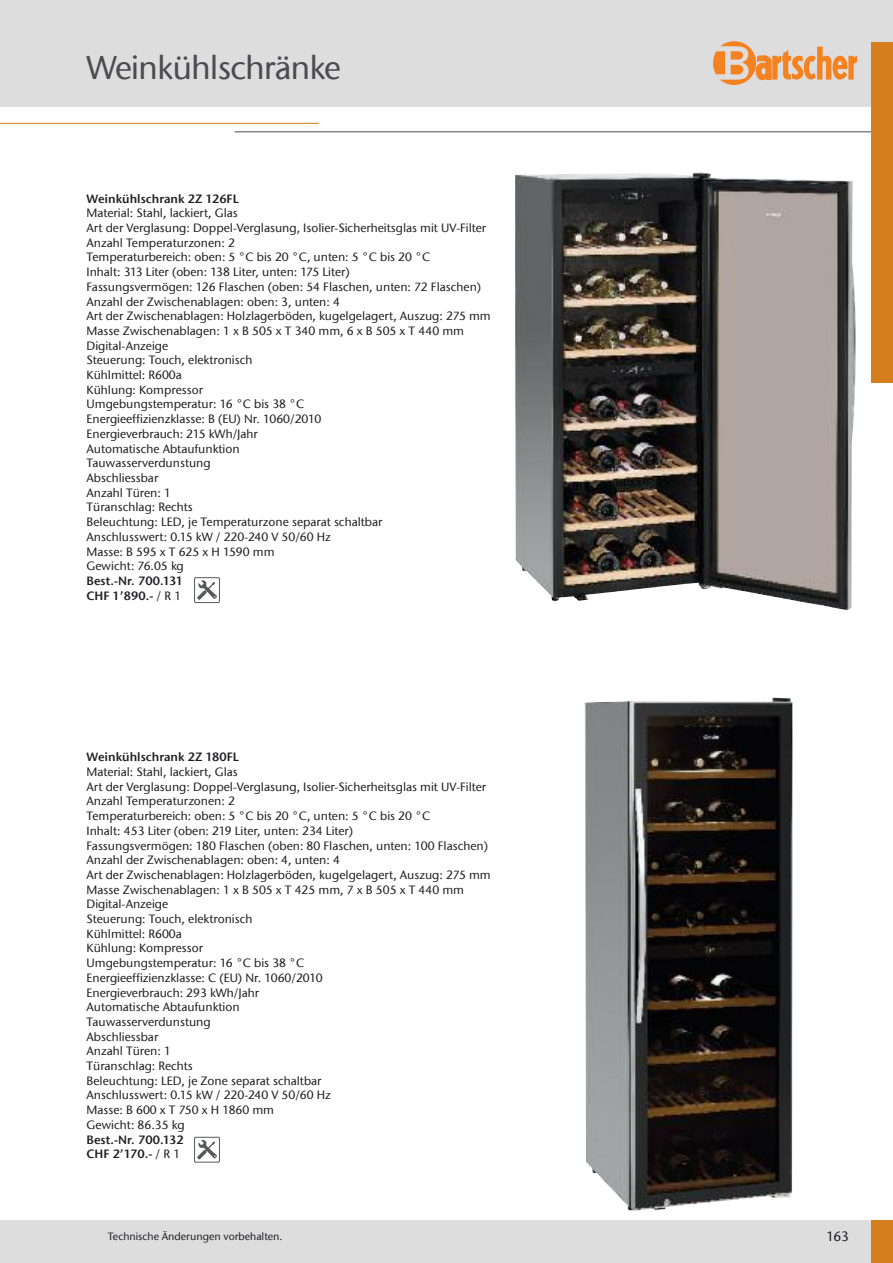
<style>
.page{position:relative;width:893px;height:1263px;background:#fff}
.page>*{position:absolute;margin:0;border:0;box-sizing:border-box;transform-origin:0 0}
.t1{font:500 33px "ITC Stone Sans Com";letter-spacing:-.025em;color:#4c4b4e}
.t2{font:500 13.5px "ITC Stone Sans Com";color:#201e21}
.t3{font:500 12px/14.7px "ITC Stone Sans Com";color:#201e21}
.t4{font:12px/14.7px "ITC Stone Sans Com Semi";color:#201e21}
.t5{font:500 10.5px "ITC Stone Sans Com";color:#201e21}
.s1{font-family:"ITC Stone Sans Com";font-weight:500}
</style>
<div class="page">
<hr style="left:235px;top:131px;width:658px;height:1px;background:#4c4b4e">
<div style="left:0;top:0;width:893px;height:106px;background:#deddde"></div>
<div style="left:872px;top:43px;width:21px;height:340px;background:#d57e1d"></div>
<div style="left:0;top:1220px;width:893px;height:43px;background:#deddde"></div>
<div style="left:872px;top:1220px;width:21px;height:43px;background:#d57e1d"></div>
<svg style="left:713px;top:41px;width:144px;height:44px"></svg>
<hr style="left:0;top:123px;width:319px;height:1px;background:#d57e1d">
<img style="left:515px;top:172px;width:341px;height:438px">
<img style="left:584px;top:698px;width:209px;height:513px">
<svg style="left:197px;top:580px;width:20px;height:20px"></svg>
<div style="left:194px;top:577px;width:26px;height:26px;border:1px solid #57585a"></div>
<svg style="left:197px;top:1139px;width:20px;height:21px"></svg>
<div style="left:194px;top:1137px;width:26px;height:25px;border:1px solid #57585a"></div>
<h1 class="t1" style="left:87px;top:48px;width:256px">Weinkühlschränke</h1>
<p class="t4" style="left:87px;top:191px;width:154px">Weinkühlschrank 2Z 126FL</p>
<p class="t3" style="left:87px;top:206px;width:406px">Material: Stahl, lackiert, Glas<br>Art der Verglasung: Doppel-Verglasung, Isolier-Sicherheitsglas mit UV-Filter Anzahl Temperaturzonen: 2<br>Temperaturbereich: oben: 5 °C bis 20 °C, unten: 5 °C bis 20 °C<br>Inhalt: 313 Liter (oben: 138 Liter, unten: 175 Liter)<br>Fassungsvermögen: 126 Flaschen (oben: 54 Flaschen, unten: 72 Flaschen)<br>Anzahl der Zwischenablagen: oben: 3, unten: 4<br>Art der Zwischenablagen: Holzlagerböden, kugelgelagert, Auszug: 275 mm Masse Zwischenablagen: 1 x B 505 x T 340 mm, 6 x B 505 x T 440 mm Digital-Anzeige<br>Steuerung: Touch, elektronisch<br>Kühlmittel: R600a<br>Kühlung: Kompressor<br>Umgebungstemperatur: 16 °C bis 38 °C<br>Energieeffizienzklasse: B (EU) Nr. 1060/2010<br>Energieverbrauch: 215 kWh/Jahr<br>Automatische Abtaufunktion<br>Tauwasserverdunstung<br>Abschliessbar<br>Anzahl Türen: 1<br>Türanschlag: Rechts<br>Beleuchtung: LED, je Temperaturzone separat schaltbar<br>Anschlusswert: 0.15 kW / 220-240 V 50/60 Hz<br>Masse: B 595 x T 625 x H 1590 mm<br>Gewicht: 76.05 kg</p>
<p class="t4" style="left:87px;top:573px;width:98px">Best.-Nr. 700.131<br>CHF 1’890.- <span class="s1">/ R 1</span></p>
<p class="t4" style="left:87px;top:750px;width:154px">Weinkühlschrank 2Z 180FL</p>
<p class="t3" style="left:87px;top:764px;width:406px">Material: Stahl, lackiert, Glas<br>Art der Verglasung: Doppel-Verglasung, Isolier-Sicherheitsglas mit UV-Filter Anzahl Temperaturzonen: 2<br>Temperaturbereich: oben: 5 °C bis 20 °C, unten: 5 °C bis 20 °C<br>Inhalt: 453 Liter (oben: 219 Liter, unten: 234 Liter)<br>Fassungsvermögen: 180 Flaschen (oben: 80 Flaschen, unten: 100 Flaschen)<br>Anzahl der Zwischenablagen: oben: 4, unten: 4<br>Art der Zwischenablagen: Holzlagerböden, kugelgelagert, Auszug: 275 mm Masse Zwischenablagen: 1 x B 505 x T 425 mm, 7 x B 505 x T 440 mm Digital-Anzeige<br>Steuerung: Touch, elektronisch<br>Kühlmittel: R600a<br>Kühlung: Kompressor<br>Umgebungstemperatur: 16 °C bis 38 °C<br>Energieeffizienzklasse: C (EU) Nr. 1060/2010<br>Energieverbrauch: 293 kWh/Jahr<br>Automatische Abtaufunktion<br>Tauwasserverdunstung<br>Abschliessbar<br>Anzahl Türen: 1<br>Türanschlag: Rechts<br>Beleuchtung: LED, je Zone separat schaltbar<br>Anschlusswert: 0.15 kW / 220-240 V 50/60 Hz<br>Masse: B 600 x T 750 x H 1860 mm<br>Gewicht: 86.35 kg</p>
<p class="t4" style="left:87px;top:1132px;width:99px">Best.-Nr. 700.132<br>CHF 2’170.- <span class="s1">/ R 1</span></p>
<p class="t5" style="left:108px;top:1230px;width:176px">Technische Änderungen vorbehalten.</p>
<p class="t2" style="left:826px;top:1228px;width:24px">163</p>
</div>
